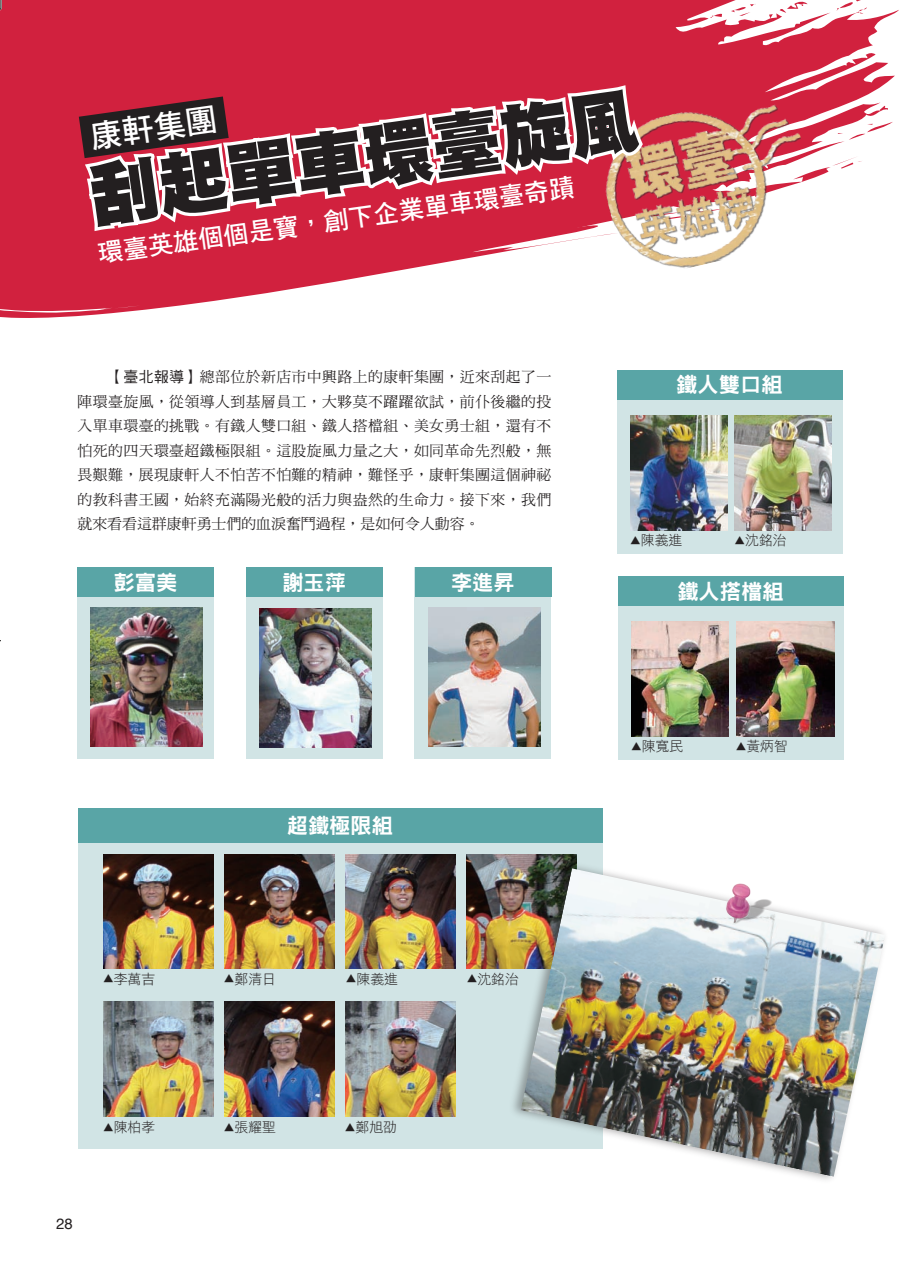
<style>
.page{position:relative;width:919px;height:1270px;background:#fff}
.page>*{position:absolute;margin:0;border:0;box-sizing:border-box;transform-origin:0 0}
.t1{font:69.15px "DF Hei Std W12";color:#231f20}
.t2{font:31.95px "DF Hei Std W7";color:#fff}
.t3{font:25.35px "DF Hei Std W7";color:#fff}
.t4{font:21.3px "DF Hei Std W9";color:#fff}
.t5{font:14.85px/24.5px "DF Ming Std W5";color:#231f20;text-align:justify}
.t6{font:14.85px "Helvetica";color:#231f20}
.t7{font:13.8px "DF Hei Std W3";color:#231f20}
.s1{font-family:"DF Hei Std W5"}
.s2{font-size:10.65px}
</style>
<div class="page">
<svg style="left:1px;top:0;width:571px;height:318px;fill:#d1213e"></svg>
<svg style="left:1px;top:291px;width:48px;height:5px"></svg>
<img style="left:625px;top:240px;width:121px;height:28px">
<div style="left:78px;top:809px;width:524px;height:340px;background:#d1e4e5"></div>
<div style="left:78px;top:809px;width:524px;height:34px;background:#59a5a6"></div>
<svg style="left:79px;top:0;width:813px;height:240px"></svg>
<div style="left:77px;top:567px;width:137px;height:192px;background:#d1e4e5"></div>
<div style="left:78px;top:567px;width:136px;height:30px;background:#59a5a6"></div>
<img style="left:90px;top:607px;width:112px;height:140px">
<div style="left:246px;top:567px;width:136px;height:192px;background:#d1e4e5"></div>
<div style="left:246px;top:567px;width:136px;height:30px;background:#59a5a6"></div>
<div style="left:415px;top:567px;width:136px;height:192px;background:#d1e4e5"></div>
<div style="left:415px;top:567px;width:136px;height:30px;background:#59a5a6"></div>
<img style="left:259px;top:608px;width:112px;height:139px">
<img style="left:428px;top:607px;width:112px;height:139px">
<div style="left:617px;top:370px;width:225px;height:183px;background:#d1e4e5"></div>
<div style="left:617px;top:370px;width:225px;height:30px;background:#59a5a6"></div>
<div style="left:618px;top:576px;width:225px;height:183px;background:#d1e4e5"></div>
<div style="left:618px;top:576px;width:225px;height:30px;background:#59a5a6"></div>
<img style="left:631px;top:621px;width:97px;height:115px">
<img style="left:736px;top:621px;width:97px;height:115px">
<img style="left:103px;top:854px;width:110px;height:115px">
<img style="left:103px;top:1001px;width:110px;height:115px">
<img style="left:225px;top:854px;width:109px;height:115px">
<img style="left:225px;top:1001px;width:109px;height:115px">
<img style="left:345px;top:854px;width:110px;height:115px">
<img style="left:345px;top:1001px;width:110px;height:115px">
<img style="left:467px;top:854px;width:110px;height:115px">
<div style="left:507px;top:859px;width:382px;height:327px;background:#231f20;opacity:.4"></div>
<img style="left:520px;top:868px;width:365px;height:309px">
<img style="left:713px;top:866px;width:66px;height:65px">
<img style="left:734px;top:415px;width:97px;height:115px">
<img style="left:630px;top:415px;width:97px;height:115px">
<svg style="left:0;top:0;width:15px;height:89px"></svg>
<h1 class="t1" style="left:85px;top:159px;width:554px;rotate:-8deg">刮起單車環臺旋風</h1>
<h2 class="t2" style="left:88px;top:119px;width:129px;rotate:-8deg">康軒集團</h2>
<h3 class="t3" style="left:96px;top:240px;width:482px;rotate:-8deg">環臺英雄個個是寶，創下企業單車環臺奇蹟</h3>
<p class="t5" style="left:77px;top:364px;width:475px;text-indent:31px"><span class="s1">【臺北報導】</span>總部位於新店市中興路上的康軒集團，近來刮起了一陣環臺旋風，從領導人到基層員工，大夥莫不躍躍欲試，前仆後繼的投入單車環臺的挑戰。有鐵人雙口組、鐵人搭檔組、美女勇士組，還有不怕死的四天環臺超鐵極限組。這股旋風力量之大，如同革命先烈般，無畏艱難，展現康軒人不怕苦不怕難的精神，難怪乎，康軒集團這個神祕的教科書王國，始終充滿陽光般的活力與盎然的生命力。接下來，我們就來看看這群康軒勇士們的血淚奮鬥過程，是如何令人動容。</p>
<h3 class="t4" style="left:676px;top:373px;width:108px">鐵人雙口組</h3>
<h3 class="t4" style="left:114px;top:570px;width:65px">彭富美</h3>
<h3 class="t4" style="left:282px;top:570px;width:65px">謝玉萍</h3>
<h3 class="t4" style="left:451px;top:570px;width:65px">李進昇</h3>
<p class="t7" style="left:103px;top:971px;width:54px"><span class="s2">▲</span>李萬吉</p>
<p class="t7" style="left:103px;top:1119px;width:54px"><span class="s2">▲</span>陳柏孝</p>
<p class="t6" style="left:56px;top:1212px;width:9px">28</p>
<h3 class="t4" style="left:287px;top:814px;width:108px">超鐵極限組</h3>
<p class="t7" style="left:224px;top:971px;width:54px"><span class="s2">▲</span>鄭清日</p>
<p class="t7" style="left:224px;top:1119px;width:54px"><span class="s2">▲</span>張耀聖</p>
<p class="t7" style="left:346px;top:971px;width:54px"><span class="s2">▲</span>陳義進</p>
<p class="t7" style="left:345px;top:1119px;width:54px"><span class="s2">▲</span>鄭旭劭</p>
<p class="t7" style="left:467px;top:971px;width:54px"><span class="s2">▲</span>沈銘治</p>
<p class="t7" style="left:630px;top:532px;width:54px"><span class="s2">▲</span>陳義進</p>
<p class="t7" style="left:734px;top:532px;width:54px"><span class="s2">▲</span>沈銘治</p>
<h3 class="t4" style="left:677px;top:579px;width:108px">鐵人搭檔組</h3>
<p class="t7" style="left:631px;top:738px;width:54px"><span class="s2">▲</span>陳寬民</p>
<p class="t7" style="left:735px;top:738px;width:54px"><span class="s2">▲</span>黃炳智</p>
</div>
